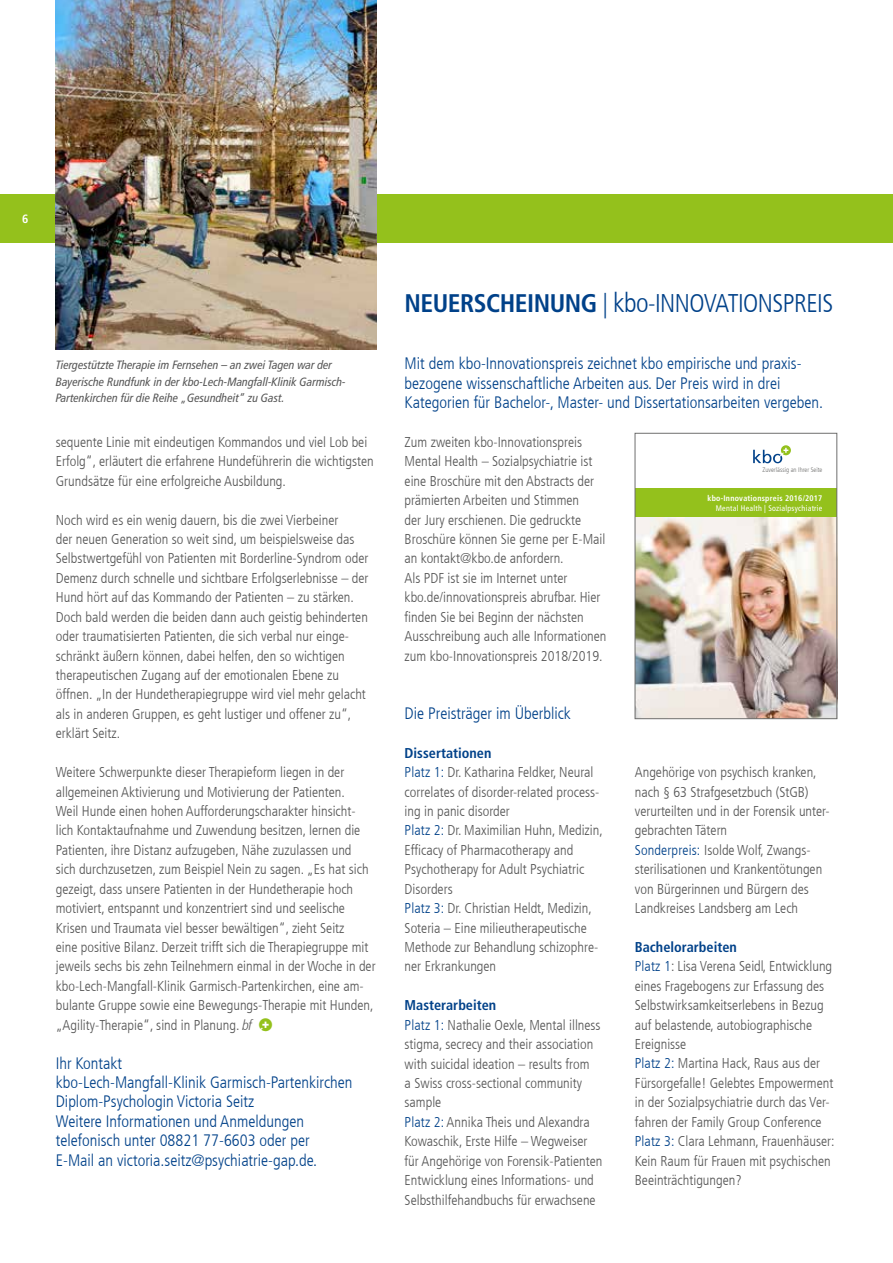
<style>
.page{position:relative;width:893px;height:1263px;background:#fff}
.page>*{position:absolute;margin:0;border:0;box-sizing:border-box;transform-origin:0 0}
.t1{font:300 condensed 25.5px "Frutiger LT Com";letter-spacing:-.02em;color:#004189}
.t2{font:300 condensed 16.5px/19.4px "Frutiger LT Com";color:#004189}
.t3{font:300 condensed 14.25px/19.4px "Frutiger LT Com";color:#565656}
.t4{font:italic condensed 12px/16.5px "Frutiger LT Com";color:#565656}
.t5{font:700 condensed 12px "Frutiger LT Com";color:#fff}
.t6{font:condensed 8.1px "Frutiger LT Com";letter-spacing:.03em;color:#fff}
.t7{font:700 condensed 8.1px "Frutiger LT Com";letter-spacing:.03em;color:#fff}
.t8{font:300 condensed 6.6px "Frutiger LT Com";color:#6f6f6e}
.s1{font-style:italic}
.s2{font-family:"kboplus";font-weight:400;font-stretch:normal;font-size:15.6px;color:#94c11c}
.s3{font-weight:700}
.s4{font-size:27px}
.s5{font-weight:700;color:#004189}
.s6{color:#004189}
</style>
<div class="page">
<div style="left:0;top:194px;width:893px;height:49px;background:#94c11c"></div>
<img style="left:56px;top:0;width:321px;height:350px">
<div style="left:635px;top:488px;width:202px;height:29px;background:#94c11c"></div>
<img style="left:637px;top:517px;width:198px;height:200px">
<div style="left:635px;top:433px;width:202px;height:286px;border:1px solid #6f6f6e"></div>
<svg style="left:753px;top:445px;width:38px;height:18px"></svg>
<p class="t5" style="left:22px;top:212px;width:8px">6</p>
<p class="t4" style="left:56px;top:357px;width:291px">Tiergestützte Therapie im Fernsehen – an zwei Tagen war der<br>Bayerische Rundfunk in der kbo-Lech-Mangfall-Klinik Garmisch-<br>Partenkirchen für die Reihe „Gesundheit“ zu Gast.</p>
<p class="t3" style="left:56px;top:432px;width:319px">sequente Linie mit eindeutigen Kommandos und viel Lob bei<br>Erfolg“, erläutert die erfahrene Hundeführerin die wichtigsten<br>Grundsätze für eine erfolgreiche Ausbildung.</p>
<p class="t3" style="left:56px;top:510px;width:314px">Noch wird es ein wenig dauern, bis die zwei Vierbeiner<br>der neuen Generation so weit sind, um beispielsweise das Selbstwertgefühl von Patienten mit Borderline-Syndrom oder Demenz durch schnelle und sichtbare Erfolgserlebnisse – der Hund hört auf das Kommando der Patienten – zu stärken.<br>Doch bald werden die beiden dann auch geistig behinderten oder traumatisierten Patienten, die sich verbal nur einge&shy;schränkt äußern können, dabei helfen, den so wichtigen therapeutischen Zugang auf der emotionalen Ebene zu öffnen. „In der Hundetherapiegruppe wird viel mehr gelacht als in anderen Gruppen, es geht lustiger und offener zu“, erklärt Seitz.</p>
<p class="t3" style="left:56px;top:763px;width:321px">Weitere Schwerpunkte dieser Therapieform liegen in der allgemeinen Aktivierung und Motivierung der Patienten.<br>Weil Hunde einen hohen Aufforderungscharakter hinsicht&shy;lich Kontaktaufnahme und Zuwendung besitzen, lernen die Patienten, ihre Distanz aufzugeben, Nähe zuzulassen und<br>sich durchzusetzen, zum Beispiel Nein zu sagen. „Es hat sich gezeigt, dass unsere Patienten in der Hundetherapie hoch motiviert, entspannt und konzentriert sind und seelische Krisen und Traumata viel besser bewältigen“, zieht Seitz<br>eine positive Bilanz. Derzeit trifft sich die Therapiegruppe mit jeweils sechs bis zehn Teilnehmern einmal in der Woche in der kbo-Lech-Mangfall-Klinik Garmisch-Partenkirchen, eine am&shy;bulante Gruppe sowie eine Bewegungs-Therapie mit Hunden, „Agility-Therapie“, sind in Planung. <span class="s1">bf</span> <span class="s2">B</span></p>
<p class="t2" style="left:56px;top:1053px;width:298px">Ihr Kontakt<br>kbo-Lech-Mangfall-Klinik Garmisch-Partenkirchen Diplom-Psychologin Victoria Seitz<br>Weitere Informationen und Anmeldungen telefonisch unter 08821 77-6603 oder per<br>E-Mail an victoria.seitz@psychiatrie-gap.de.</p>
<h1 class="t1" style="left:405px;top:288px;width:430px"><span class="s3">NEUERSCHEINUNG</span> | <span class="s4">kbo</span>-INNOVATIONSPREIS</h1>
<p class="t2" style="left:405px;top:354px;width:420px">Mit dem kbo-Innovationspreis zeichnet kbo empirische und praxis&shy;bezogene wissenschaftliche Arbeiten aus. Der Preis wird in drei<br>Kategorien für Bachelor-, Master- und Dissertationsarbeiten vergeben.</p>
<p class="t3" style="left:405px;top:432px;width:203px">Zum zweiten kbo-Innovationspreis Mental Health – Sozialpsychiatrie ist eine Broschüre mit den Abstracts der prämierten Arbeiten und Stimmen<br>der Jury erschienen. Die gedruckte Broschüre können Sie gerne per E-Mail an kontakt@kbo.de anfordern.<br>Als PDF ist sie im Internet unter kbo.de/innovationspreis abrufbar. Hier finden Sie bei Beginn der nächsten Ausschreibung auch alle Informationen zum kbo-Innovationspreis 2018/2019.</p>
<p class="t8" style="left:763px;top:466px;width:61px">Zuverlässig an Ihrer Seite</p>
<p class="t7" style="left:707px;top:494px;width:116px">kbo-Innovationspreis 2016/2017</p>
<p class="t6" style="left:716px;top:503px;width:108px">Mental Health | Sozialpsychiatrie</p>
<p class="t2" style="left:405px;top:704px;width:168px">Die Preisträger im Überblick</p>
<p class="t3" style="left:405px;top:743px;width:200px"><span class="s5">Dissertationen<br></span><span class="s6">Platz 1:</span> Dr. Katharina Feldker, Neural correlates of disorder-related process&shy;ing in panic disorder<br><span class="s6">Platz 2:</span> Dr. Maximilian Huhn, Medizin,<br>Efficacy of Pharmacotherapy and<br>Psychotherapy for Adult Psychiatric<br>Disorders<br><span class="s6">Platz 3:</span> Dr. Christian Heldt, Medizin,<br>Soteria – Eine milieutherapeutische<br>Methode zur Behandlung schizophre&shy;ner Erkrankungen</p>
<p class="t3" style="left:405px;top:996px;width:199px"><span class="s5">Masterarbeiten<br></span><span class="s6">Platz 1:</span> Nathalie Oexle, Mental illness stigma, secrecy and their association with suicidal ideation – results from<br>a Swiss cross-sectional community sample<br><span class="s6">Platz 2:</span> Annika Theis und Alexandra Kowaschik, Erste Hilfe – Wegweiser für Angehörige von Forensik-Patienten Entwicklung eines Informations- und Selbsthilfehandbuchs für erwachsene</p>
<p class="t3" style="left:635px;top:763px;width:196px">Angehörige von psychisch kranken, nach § 63 Strafgesetzbuch (StGB) verurteilten und in der Forensik unter&shy;gebrachten Tätern<br><span class="s6">Sonderpreis:</span> Isolde Wolf, Zwangs&shy;sterilisationen und Krankentötungen von Bürgerinnen und Bürgern des Landkreises Landsberg am Lech</p>
<p class="t3" style="left:635px;top:937px;width:201px"><span class="s5">Bachelorarbeiten<br></span><span class="s6">Platz 1</span>: Lisa Verena Seidl, Entwicklung eines Fragebogens zur Erfassung des Selbstwirksamkeitserlebens in Bezug auf belastende, autobiographische Ereignisse<br><span class="s6">Platz 2:</span> Martina Hack, Raus aus der Fürsorgefalle! Gelebtes Empowerment in der Sozialpsychiatrie durch das Ver&shy;fahren der Family Group Conference <span class="s6">Platz 3:</span> Clara Lehmann, Frauenhäuser:<br>Kein Raum für Frauen mit psychischen Beeinträchtigungen?</p>
</div>
